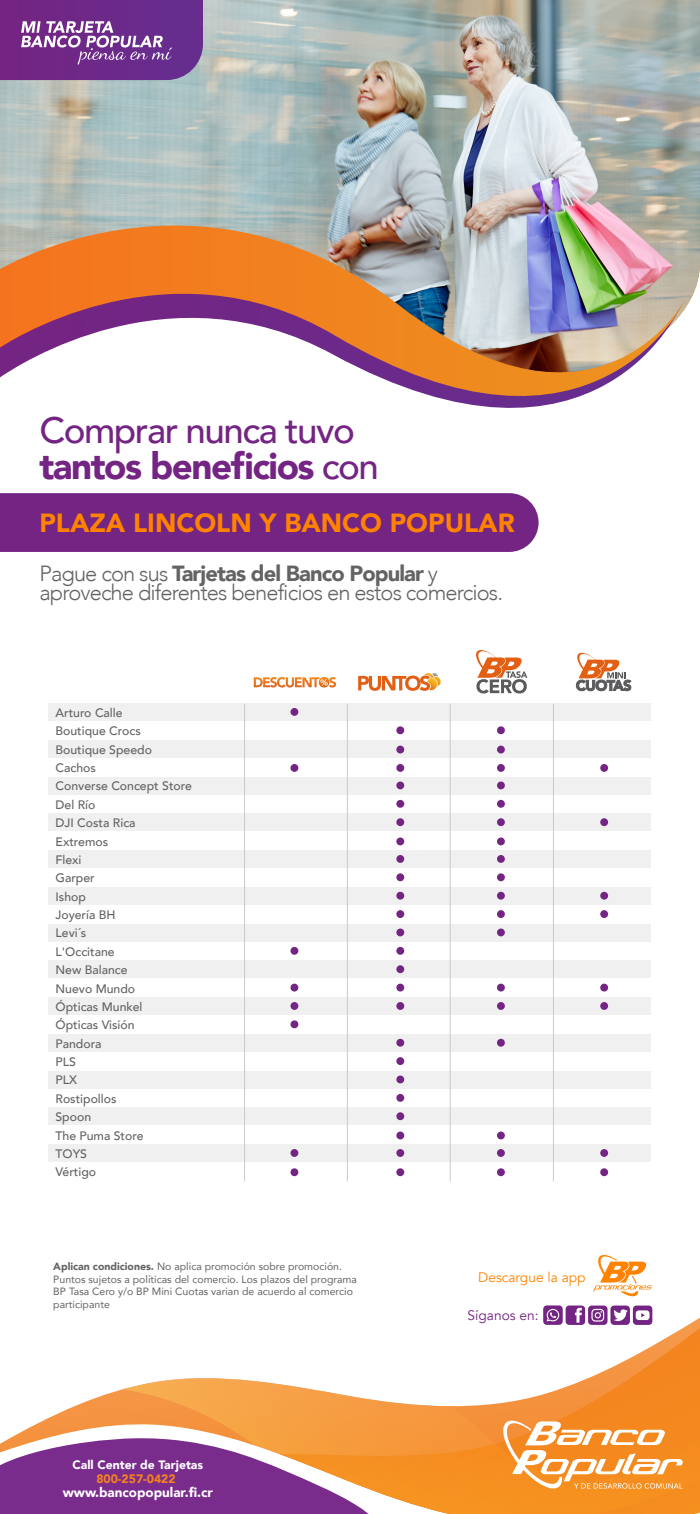
<style>
.page{position:relative;width:700px;height:1514px;background:#fff}
.page>*{position:absolute;margin:0;border:0;box-sizing:border-box;transform-origin:0 0}
.t1{font:500 36.75px/36.8px "Avenir";letter-spacing:-.04em;color:#742482}
.t2{font:900 26.25px "Avenir";color:#ff8300}
.t3{font:300 21.88px/19.2px "Avenir";letter-spacing:-.04em;color:#646363}
.t4{font:13.74px "Avenir";color:#ff8300}
.t5{font:13.74px "Avenir";color:#742482}
.t6{font:900 13.39px "Avenir";color:#fff}
.t7{font:500 12.25px/18.4px "Avenir";color:#646363}
.t8{font:900 12.16px "Avenir";color:#fff}
.t9{font:900 12.16px "Avenir";color:#f38120}
.t10{font:10.5px/12.6px "Avenir";color:#646363}
.s1{font-weight:900}
</style>
<div class="page">
<img style="left:0;top:0;width:700px;height:307px">
<img style="left:0;top:226px;width:686px;height:182px">
<svg style="left:12px;top:1317px;width:688px;height:120px"></svg>
<svg style="left:279px;top:1328px;width:421px;height:50px"></svg>
<svg style="left:122px;top:1378px;width:578px;height:136px"></svg>
<svg style="left:0;top:1437px;width:385px;height:77px;background:#9f598e"></svg>
<svg style="left:499px;top:1418px;width:184px;height:74px"></svg>
<svg style="left:593px;top:1254px;width:59px;height:43px"></svg>
<svg style="left:543px;top:1305px;width:109px;height:20px"></svg>
<svg style="left:358px;top:673px;width:83px;height:18px"></svg>
<svg style="left:254px;top:677px;width:82px;height:10px"></svg>
<svg style="left:476px;top:650px;width:51px;height:43px"></svg>
<svg style="left:576px;top:653px;width:56px;height:38px"></svg>
<div style="left:49px;top:703px;width:602px;height:18px;background:#f0f0f0"></div>
<div style="left:49px;top:740px;width:602px;height:18px;background:#f0f0f0"></div>
<div style="left:49px;top:777px;width:602px;height:17px;background:#f0f0f0"></div>
<div style="left:49px;top:813px;width:602px;height:18px;background:#f0f0f0"></div>
<div style="left:49px;top:850px;width:602px;height:18px;background:#f0f0f0"></div>
<div style="left:49px;top:887px;width:602px;height:18px;background:#f0f0f0"></div>
<div style="left:49px;top:924px;width:602px;height:18px;background:#f0f0f0"></div>
<div style="left:49px;top:960px;width:602px;height:18px;background:#f0f0f0"></div>
<div style="left:49px;top:997px;width:602px;height:18px;background:#f0f0f0"></div>
<div style="left:49px;top:1034px;width:602px;height:18px;background:#f0f0f0"></div>
<div style="left:49px;top:1071px;width:602px;height:17px;background:#f0f0f0"></div>
<div style="left:49px;top:1107px;width:602px;height:18px;background:#f0f0f0"></div>
<div style="left:49px;top:1144px;width:602px;height:18px;background:#f0f0f0"></div>
<hr style="left:244px;top:704px;width:1px;height:477px;background:#cacaca">
<hr style="left:347px;top:704px;width:1px;height:477px;background:#cacaca">
<hr style="left:450px;top:704px;width:1px;height:477px;background:#cacaca">
<hr style="left:553px;top:704px;width:1px;height:477px;background:#cacaca">
<div style="left:290px;top:708px;width:8px;height:8px;background:#742482;border-radius:50%"></div>
<div style="left:396px;top:764px;width:8px;height:8px;background:#742482;border-radius:50%"></div>
<div style="left:290px;top:764px;width:8px;height:8px;background:#742482;border-radius:50%"></div>
<div style="left:497px;top:764px;width:8px;height:8px;background:#742482;border-radius:50%"></div>
<div style="left:396px;top:781px;width:8px;height:8px;background:#742482;border-radius:50%"></div>
<div style="left:497px;top:781px;width:8px;height:8px;background:#742482;border-radius:50%"></div>
<div style="left:396px;top:800px;width:8px;height:8px;background:#742482;border-radius:50%"></div>
<div style="left:497px;top:800px;width:8px;height:8px;background:#742482;border-radius:50%"></div>
<div style="left:600px;top:764px;width:8px;height:8px;background:#742482;border-radius:50%"></div>
<div style="left:396px;top:818px;width:8px;height:8px;background:#742482;border-radius:50%"></div>
<div style="left:497px;top:818px;width:8px;height:8px;background:#742482;border-radius:50%"></div>
<div style="left:396px;top:837px;width:8px;height:8px;background:#742482;border-radius:50%"></div>
<div style="left:600px;top:818px;width:8px;height:8px;background:#742482;border-radius:50%"></div>
<div style="left:497px;top:837px;width:8px;height:8px;background:#742482;border-radius:50%"></div>
<div style="left:600px;top:910px;width:8px;height:8px;background:#742482;border-radius:50%"></div>
<div style="left:396px;top:928px;width:8px;height:8px;background:#742482;border-radius:50%"></div>
<div style="left:497px;top:928px;width:8px;height:8px;background:#742482;border-radius:50%"></div>
<div style="left:396px;top:965px;width:8px;height:8px;background:#742482;border-radius:50%"></div>
<div style="left:396px;top:984px;width:8px;height:7px;background:#742482;border-radius:50%"></div>
<div style="left:290px;top:1020px;width:8px;height:8px;background:#742482;border-radius:50%"></div>
<div style="left:497px;top:1039px;width:8px;height:7px;background:#742482;border-radius:50%"></div>
<div style="left:396px;top:1002px;width:8px;height:8px;background:#742482;border-radius:50%"></div>
<div style="left:396px;top:1039px;width:8px;height:7px;background:#742482;border-radius:50%"></div>
<div style="left:396px;top:1075px;width:8px;height:8px;background:#742482;border-radius:50%"></div>
<div style="left:396px;top:1057px;width:8px;height:8px;background:#742482;border-radius:50%"></div>
<div style="left:396px;top:1131px;width:8px;height:8px;background:#742482;border-radius:50%"></div>
<div style="left:497px;top:1131px;width:8px;height:8px;background:#742482;border-radius:50%"></div>
<div style="left:396px;top:1094px;width:8px;height:8px;background:#742482;border-radius:50%"></div>
<div style="left:396px;top:1112px;width:8px;height:8px;background:#742482;border-radius:50%"></div>
<div style="left:396px;top:746px;width:8px;height:7px;background:#742482;border-radius:50%"></div>
<div style="left:497px;top:746px;width:8px;height:7px;background:#742482;border-radius:50%"></div>
<div style="left:396px;top:726px;width:8px;height:8px;background:#742482;border-radius:50%"></div>
<div style="left:497px;top:726px;width:8px;height:8px;background:#742482;border-radius:50%"></div>
<div style="left:396px;top:855px;width:8px;height:8px;background:#742482;border-radius:50%"></div>
<div style="left:497px;top:855px;width:8px;height:8px;background:#742482;border-radius:50%"></div>
<div style="left:396px;top:873px;width:8px;height:8px;background:#742482;border-radius:50%"></div>
<div style="left:497px;top:873px;width:8px;height:8px;background:#742482;border-radius:50%"></div>
<div style="left:396px;top:892px;width:8px;height:8px;background:#742482;border-radius:50%"></div>
<div style="left:497px;top:892px;width:8px;height:8px;background:#742482;border-radius:50%"></div>
<div style="left:600px;top:892px;width:8px;height:8px;background:#742482;border-radius:50%"></div>
<div style="left:396px;top:910px;width:8px;height:8px;background:#742482;border-radius:50%"></div>
<div style="left:497px;top:910px;width:8px;height:8px;background:#742482;border-radius:50%"></div>
<div style="left:600px;top:984px;width:8px;height:7px;background:#742482;border-radius:50%"></div>
<div style="left:497px;top:984px;width:8px;height:7px;background:#742482;border-radius:50%"></div>
<div style="left:396px;top:947px;width:8px;height:8px;background:#742482;border-radius:50%"></div>
<div style="left:290px;top:947px;width:8px;height:8px;background:#742482;border-radius:50%"></div>
<div style="left:290px;top:984px;width:8px;height:7px;background:#742482;border-radius:50%"></div>
<div style="left:396px;top:1149px;width:8px;height:8px;background:#742482;border-radius:50%"></div>
<div style="left:600px;top:1149px;width:8px;height:8px;background:#742482;border-radius:50%"></div>
<div style="left:497px;top:1149px;width:8px;height:8px;background:#742482;border-radius:50%"></div>
<div style="left:290px;top:1149px;width:8px;height:8px;background:#742482;border-radius:50%"></div>
<div style="left:396px;top:1168px;width:8px;height:8px;background:#742482;border-radius:50%"></div>
<div style="left:600px;top:1168px;width:8px;height:8px;background:#742482;border-radius:50%"></div>
<div style="left:497px;top:1168px;width:8px;height:8px;background:#742482;border-radius:50%"></div>
<div style="left:290px;top:1168px;width:8px;height:8px;background:#742482;border-radius:50%"></div>
<div style="left:600px;top:1002px;width:8px;height:8px;background:#742482;border-radius:50%"></div>
<div style="left:497px;top:1002px;width:8px;height:8px;background:#742482;border-radius:50%"></div>
<div style="left:290px;top:1002px;width:8px;height:8px;background:#742482;border-radius:50%"></div>
<svg style="left:0;top:0;width:203px;height:80px;background:#7b3f94"></svg>
<div style="left:0;top:493px;width:539px;height:59px;background:#742482"></div>
<h1 class="t1" style="left:39px;top:409px;width:341px">Comprar nunca tuvo <span class="s1">tantos beneficios</span> con</h1>
<h2 class="t2" style="left:39px;top:500px;width:477px">PLAZA LINCOLN Y BANCO POPULAR</h2>
<h3 class="t3" style="left:39px;top:564px;width:465px">Pague con sus <span class="s1">Tarjetas del Banco Popular</span> y aproveche diferentes beneficios en estos comercios.</h3>
<p class="t7" style="left:56px;top:703px;width:138px">Arturo Calle<br>Boutique Crocs<br>Boutique Speedo<br>Cachos<br>Converse Concept Store<br>Del Río<br>DJI Costa Rica<br>Extremos<br>Flexi<br>Garper<br>Ishop<br>Joyería BH<br>Levi´s<br>L'Occitane<br>New Balance<br>Nuevo Mundo<br>Ópticas Munkel<br>Ópticas Visión<br>Pandora<br>PLS<br>PLX<br>Rostipollos<br>Spoon<br>The Puma Store<br>TOYS<br>Vértigo</p>
<p class="t10" style="left:53px;top:1259px;width:305px"><span class="s1">Aplican condiciones.</span> No aplica promoción sobre promoción.<br>Puntos sujetos a políticas del comercio. Los plazos del programa BP Tasa Cero y/o BP Mini Cuotas varian de acuerdo al comercio participante</p>
<p class="t8" style="left:73px;top:1454px;width:132px">Call Center de Tarjetas</p>
<p class="t9" style="left:96px;top:1468px;width:81px">800-257-0422</p>
<p class="t6" style="left:63px;top:1481px;width:152px">www.bancopopular.fi.cr</p>
<p class="t4" style="left:478px;top:1269px;width:109px">Descargue la app</p>
<p class="t5" style="left:468px;top:1307px;width:73px">Síganos en:</p>
</div>
